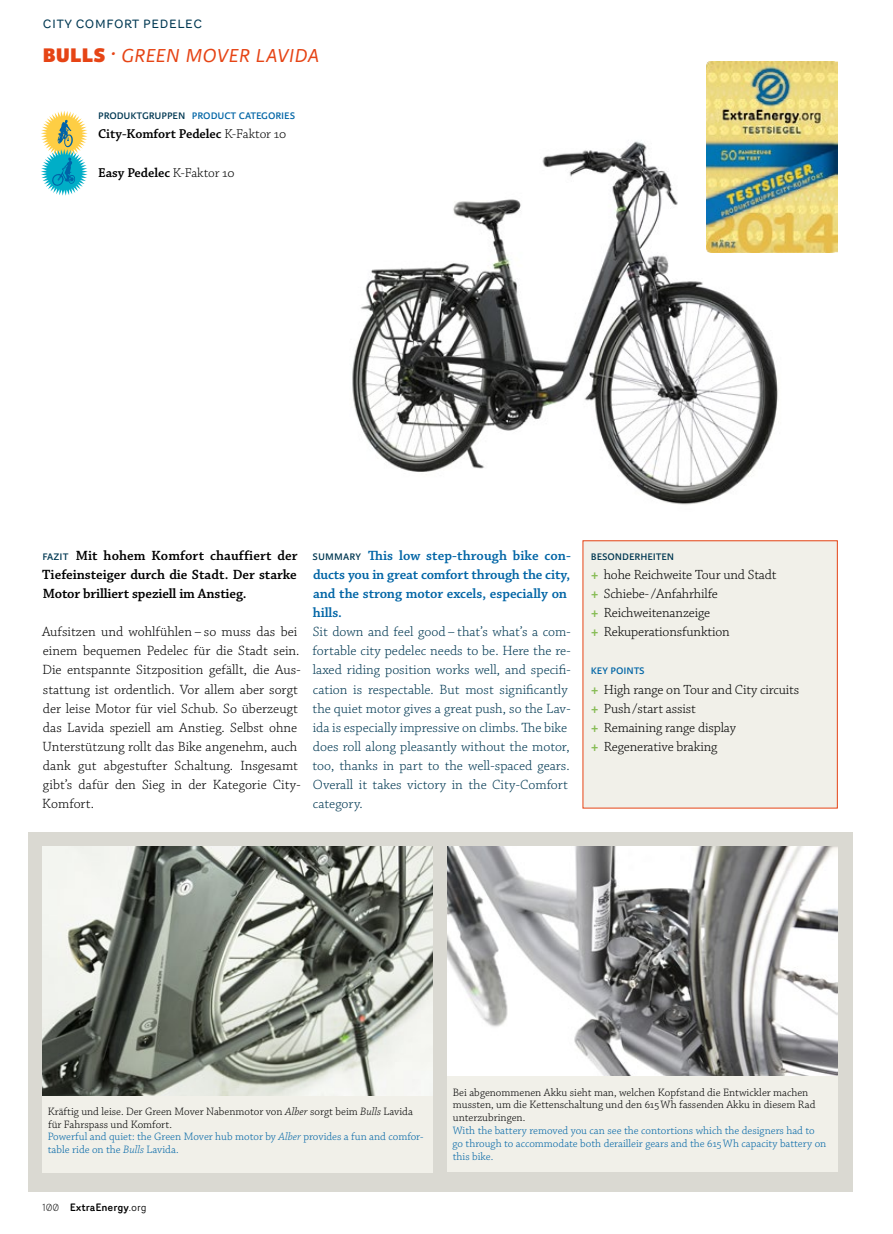
<style>
.page{position:relative;width:893px;height:1234px;background:#fff}
.page>*{position:absolute;margin:0;border:0;box-sizing:border-box;transform-origin:0 0}
.t1{font:italic 300 27px "Karmina Sans";letter-spacing:.005em;color:#e64415}
.t2{font:16.5px "Router";color:#003852}
.t3{font:300 14.1px/19.2px "Chaparral Pro";color:#003852}
.t4{font:300 14.1px/19.2px "Chaparral Pro";color:#000}
.t5{font:600 14.1px/19.2px "Chaparral Pro";letter-spacing:-.005em;color:#0065a6}
.t6{font:600 14.1px/19.2px "Chaparral Pro";letter-spacing:-.01em;color:#000;text-align:justify}
.t7{font:300 13.95px/19.2px "Chaparral Pro";letter-spacing:-.01em;color:#000}
.t8{font:600 13.5px "Chaparral Pro";letter-spacing:-.005em;color:#000}
.t9{font:13.5px "Karmina Sans";letter-spacing:-.005em;color:#0065a6}
.t10{font:13.5px "Karmina Sans";letter-spacing:-.005em;color:#003852}
.t11{font:300 11.25px/12.8px "Chaparral Pro";color:#0065a6}
.t12{font:300 11.25px/12.8px "Chaparral Pro";color:#000}
.t13{font:500 10.5px "Router";color:#000}
.s1{font-weight:800;font-style:normal}
.s2{color:#003852}
.s3{font-weight:300}
.s4{font-family:"Karmina Sans";font-weight:400;font-size:13.5px;color:#003852}
.s5{font-weight:700;color:#87bc55}
.s6{color:#000}
.s7{font-style:italic;color:#000}
.s8{font-style:italic}
.s9{font-weight:400}
</style>
<div class="page">
<div style="left:28px;top:832px;width:825px;height:359px;background:#dad9d2"></div>
<img style="left:352px;top:131px;width:466px;height:374px">
<img style="left:448px;top:846px;width:390px;height:230px">
<img style="left:43px;top:846px;width:390px;height:249px">
<img style="left:707px;top:62px;width:131px;height:190px">
<div style="left:43px;top:1095px;width:390px;height:76px;background:#f1f0e9"></div>
<div style="left:448px;top:1076px;width:390px;height:95px;background:#f1f0e9"></div>
<div style="left:583px;top:540px;width:254px;height:267px;background:#f1f0e9"></div>
<div style="left:583px;top:540px;width:255px;height:268px;border:1px solid #e64415"></div>
<svg style="left:41px;top:111px;width:47px;height:85px"></svg>
<p class="t2" style="left:43px;top:10px;width:161px">city comfort pedelec</p>
<h1 class="t1" style="left:43px;top:38px;width:279px"><span class="s1">bulls</span> · green mover lavida</h1>
<p class="t9" style="left:98px;top:107px;width:199px"><span class="s2">produktgruppen</span> product categories</p>
<p class="t8" style="left:98px;top:126px;width:190px">City-Komfort Pedelec <span class="s3">K-Faktor 10</span></p>
<p class="t8" style="left:98px;top:165px;width:138px">Easy Pedelec <span class="s3">K-Faktor 10</span></p>
<p class="t6" style="left:42px;top:546px;width:257px"><span class="s4">fazit</span> Mit hohem Komfort chauffiert der Tiefeinsteiger durch die Stadt. Der starke Motor brilliert speziell im Anstieg.</p>
<p class="t4" style="left:42px;top:622px;width:260px">Aufsitzen und wohlfühlen – so muss das bei einem bequemen Pedelec für die Stadt sein.<br>Die entspannte Sitzposition gefällt, die Aus&shy;stattung ist ordentlich. Vor allem aber sorgt der leise Motor für viel Schub. So überzeugt das Lavida speziell am Anstieg. Selbst ohne Unterstützung rollt das Bike angenehm, auch dank gut abgestufter Schaltung. Insgesamt gibt’s dafür den Sieg in der Kategorie City-Komfort.</p>
<p class="t5" style="left:312px;top:546px;width:260px"><span class="s4">summary</span> This low step-through bike con&shy;ducts you in great comfort through the city, and the strong motor excels, especially on hills.</p>
<p class="t3" style="left:313px;top:622px;width:259px">Sit down and feel good – that’s what’s a com&shy;fortable city pedelec needs to be. Here the re&shy;laxed riding position works well, and specifi&shy;cation is respectable. But most significantly the quiet motor gives a great push, so the Lav&shy;ida is especially impressive on climbs. The bike does roll along pleasantly without the motor, too, thanks in part to the well-spaced gears.<br>Overall it takes victory in the City-Comfort category.</p>
<p class="t10" style="left:591px;top:547px;width:85px">besonderheiten</p>
<p class="t7" style="left:591px;top:565px;width:187px"><span class="s5">+</span> hohe Reichweite Tour und Stadt <span class="s5">+</span> Schiebe- /Anfahrhilfe<br><span class="s5">+</span> Reichweitenanzeige<br><span class="s5">+</span> Rekuperationsfunktion</p>
<p class="t9" style="left:591px;top:662px;width:55px">key points</p>
<p class="t7" style="left:591px;top:680px;width:210px"><span class="s5">+</span> High range on Tour and City circuits <span class="s5">+</span> Push/start assist<br><span class="s5">+</span> Remaining range display<br><span class="s5">+</span> Regenerative braking</p>
<p class="t11" style="left:48px;top:1105px;width:377px"><span class="s6">Kräftig und leise. Der Green Mover Nabenmotor von</span> <span class="s7">Alber</span> <span class="s6">sorgt beim</span> <span class="s7">Bulls</span> <span class="s6">Lavida für Fahrspass und Komfort.<br></span>Powerful and quiet: the Green Mover hub motor by <span class="s8">Alber</span> provides a fun and comfor&shy;table ride on the <span class="s8">Bulls</span> Lavida.</p>
<p class="t13" style="left:43px;top:1198px;width:106px"><span class="s3">100</span> ExtraEnergy<span class="s9">.org</span></p>
<p class="t12" style="left:453px;top:1085px;width:364px">Bei abgenommenen Akku sieht man, welchen Kopfstand die Entwickler machen mussten, um die Kettenschaltung und den 615Wh fassenden Akku in diesem Rad unterzubringen.</p>
<p class="t11" style="left:453px;top:1124px;width:375px">With the battery removed you can see the contortions which the designers had to go through to accommodate both derailleir gears and the 615Wh capacity battery on this bike.</p>
</div>
